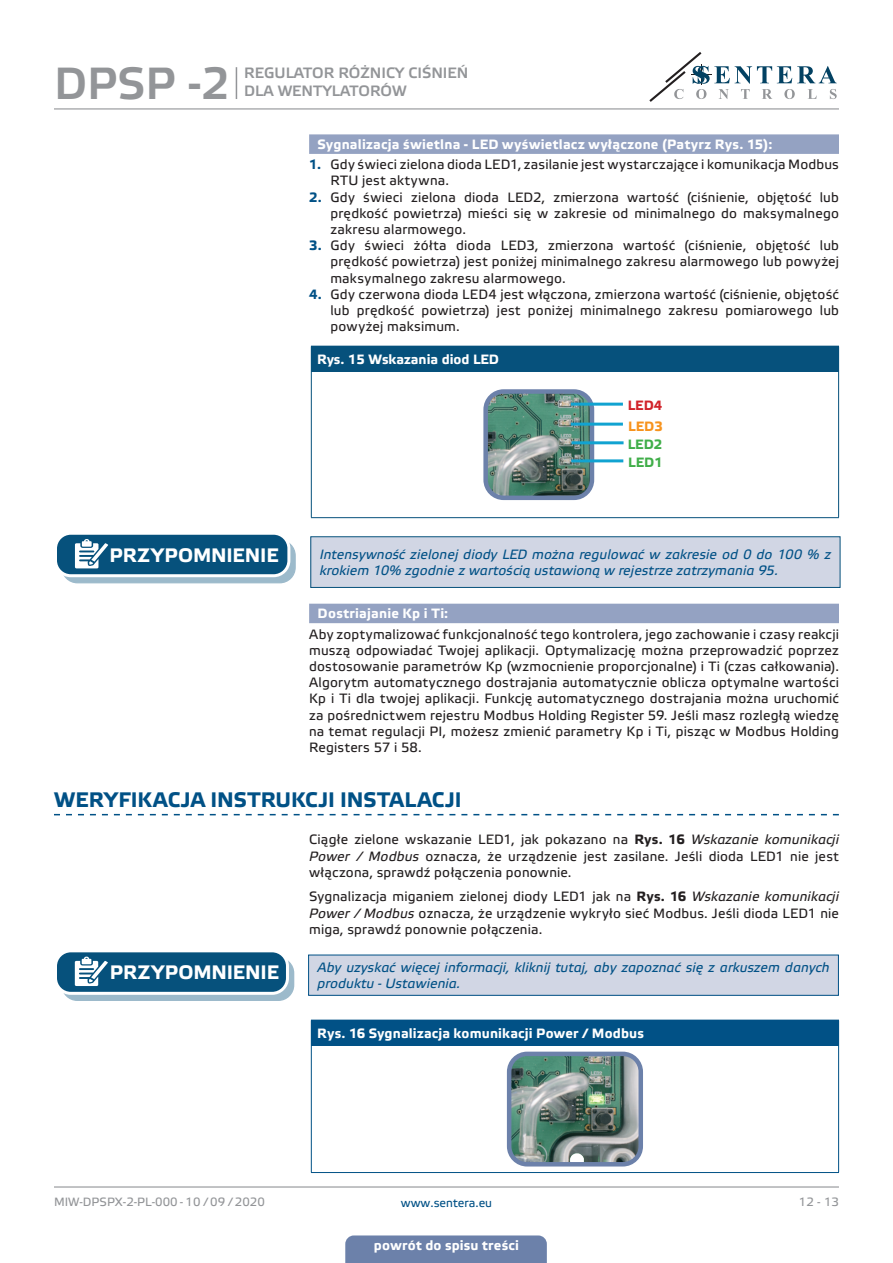
<style>
.page{position:relative;width:893px;height:1263px;background:#fff}
.page>*{position:absolute;margin:0;border:0;box-sizing:border-box;transform-origin:0 0}
.t1{font:45px "Etelka Medium Pro";color:#939598}
.t2{font:700 21px "Etelka Text Pro";color:#015186}
.t3{font:700 19.5px "Etelka Text Pro";letter-spacing:-.005em;color:#fff}
.t4{font:15px "Etelka Medium Pro";color:#939598}
.body{font:13.5px/16.2px "Etelka Text Pro";letter-spacing:.015em;color:#231f20;text-align:justify}
.attention{font:italic 13.5px/16.2px "Etelka Text Pro";letter-spacing:.01em;color:#015186}
.Number-roman{font:700 13.5px "Etelka Text Pro";letter-spacing:.02em;color:#fff}
.table_text{font:700 13.5px "Etelka Text Pro";letter-spacing:.01em;color:#fff}
.head-table{font:700 13.5px "Etelka Text Pro";color:#fff}
.t5{font:700 13.5px "Etelka Text Pro";color:#40ae49}
.t6{font:700 13.5px "Etelka Text Pro";color:#f7931d}
.t7{font:700 13.5px "Etelka Text Pro";color:#d1232a}
.t8{font:12px "Etelka Text Pro";color:#939598}
.t9{font:12px "Etelka Text Pro";color:#015186}
.s1{font-weight:700;color:#015186}
.s2{font-weight:700}
.s3{font-style:italic}
</style>
<div class="page">
<hr style="left:54px;top:108px;width:785px;height:1px;background:#939598">
<hr style="left:54px;top:1186px;width:785px;height:1px;background:#939598">
<svg style="left:649px;top:52px;width:188px;height:50px"></svg>
<div style="left:345px;top:1235px;width:202px;height:28px;background:#6c81aa"></div>
<div style="left:309px;top:134px;width:530px;height:20px;background:#94a2c2"></div>
<div style="left:309px;top:604px;width:530px;height:19px;background:#94a2c2"></div>
<div style="left:311px;top:346px;width:528px;height:26px;background:#06517c"></div>
<hr style="left:311px;top:372px;width:1px;height:145px;background:#06517c">
<hr style="left:838px;top:372px;width:1px;height:145px;background:#06517c">
<hr style="left:311px;top:517px;width:528px;height:1px;background:#06517c">
<img style="left:488px;top:394px;width:101px;height:101px">
<div style="left:483px;top:389px;width:111px;height:111px;border:4px solid #6c81aa;border-radius:18px"></div>
<hr style="left:571px;top:459px;width:52px;height:3px;background:#11a3d1">
<hr style="left:571px;top:441px;width:53px;height:3px;background:#11a3d1">
<hr style="left:571px;top:423px;width:52px;height:3px;background:#11a3d1">
<hr style="left:571px;top:403px;width:52px;height:3px;background:#11a3d1">
<svg style="left:62px;top:540px;width:233px;height:43px"></svg>
<div style="left:61px;top:540px;width:235px;height:43px;border:1px solid #06517c;border-radius:15px"></div>
<div style="left:56px;top:533px;width:233px;height:43px;background:#06517c;border-radius:15px"></div>
<div style="left:54px;top:532px;width:236px;height:45px;border:3px solid #fff;border-radius:15px"></div>
<svg style="left:75px;top:539px;width:40px;height:37px"></svg>
<div style="left:311px;top:537px;width:529px;height:50px;background:#d1d6e4"></div>
<div style="left:310px;top:536px;width:530px;height:52px;border:1px solid #06517c"></div>
<svg style="left:54px;top:814px;width:785px;height:1px"></svg>
<div style="left:62px;top:958px;width:232px;height:42px;background:#9cbacb;border-radius:15px"></div>
<div style="left:61px;top:957px;width:233px;height:44px;border:1px solid #06517c;border-radius:15px"></div>
<div style="left:56px;top:951px;width:231px;height:42px;background:#06517c;border-radius:15px"></div>
<div style="left:54px;top:949px;width:235px;height:46px;border:3px solid #fff;border-radius:15px"></div>
<svg style="left:75px;top:956px;width:39px;height:38px"></svg>
<div style="left:309px;top:955px;width:529px;height:40px;background:#d1d6e4"></div>
<div style="left:308px;top:955px;width:531px;height:41px;border:1px solid #015186"></div>
<div style="left:311px;top:1020px;width:528px;height:26px;background:#015186"></div>
<hr style="left:311px;top:1046px;width:1px;height:126px;background:#015186">
<hr style="left:838px;top:1046px;width:1px;height:126px;background:#015186">
<hr style="left:311px;top:1172px;width:528px;height:1px;background:#015186">
<img style="left:512px;top:1057px;width:126px;height:104px">
<div style="left:507px;top:1052px;width:136px;height:114px;border:4px solid #6c81aa;border-radius:18px"></div>
<hr style="left:236px;top:67px;width:1px;height:32px;background:#939598">
<h1 class="t1" style="left:54px;top:59px;width:177px">DPSP -2</h1>
<p class="t4" style="left:244px;top:65px;width:226px">REGULATOR RÓŻNICY CIŚNIEŃ</p>
<p class="t4" style="left:244px;top:83px;width:164px">DLA WENTYLATORÓW</p>
<p class="Number-roman" style="left:318px;top:137px;width:456px">Sygnalizacja świetlna - LED wyświetlacz wyłączone (Patyrz Rys. 15):</p>
<p class="body" style="left:330px;top:157px;width:510px;text-indent:-21px"><span class="s1">1.</span> Gdy świeci zielona dioda LED1, zasilanie jest wystarczające i komunikacja Modbus<br>RTU jest aktywna.</p>
<p class="body" style="left:330px;top:190px;width:510px;text-indent:-21px"><span class="s1">2.</span> Gdy świeci zielona dioda LED2, zmierzona wartość (ciśnienie, objętość lub prędkość powietrza) mieści się w zakresie od minimalnego do maksymalnego zakresu alarmowego.</p>
<p class="body" style="left:330px;top:238px;width:510px;text-indent:-21px"><span class="s1">3.</span> Gdy świeci żółta dioda LED3, zmierzona wartość (ciśnienie, objętość lub prędkość powietrza) jest poniżej minimalnego zakresu alarmowego lub powyżej maksymalnego zakresu alarmowego.</p>
<p class="body" style="left:330px;top:287px;width:510px;text-indent:-21px"><span class="s1">4.</span> Gdy czerwona dioda LED4 jest włączona, zmierzona wartość (ciśnienie, objętość lub prędkość powietrza) jest poniżej minimalnego zakresu pomiarowego lub powyżej maksimum.</p>
<p class="head-table" style="left:317px;top:352px;width:183px">Rys. 15 Wskazania diod LED</p>
<p class="t7" style="left:628px;top:398px;width:36px">LED4</p>
<p class="t6" style="left:628px;top:418px;width:36px">LED3</p>
<p class="t5" style="left:628px;top:437px;width:36px">LED2</p>
<p class="t5" style="left:628px;top:454px;width:36px">LED1</p>
<p class="t3" style="left:109px;top:544px;width:171px">PRZYPOMNIENIE</p>
<p class="attention" style="left:320px;top:547px;width:513px">Intensywność zielonej diody LED można regulować w zakresie od 0 do 100 % z krokiem 10% zgodnie z wartością ustawioną w rejestrze zatrzymania 95.</p>
<p class="Number-roman" style="left:318px;top:606px;width:132px">Dostriajanie Kp i Ti:</p>
<p class="body" style="left:309px;top:627px;width:531px">Aby zoptymalizować funkcjonalność tego kontrolera, jego zachowanie i czasy reakcji muszą odpowiadać Twojej aplikacji. Optymalizację można przeprowadzić poprzez dostosowanie parametrów Kp (wzmocnienie proporcjonalne) i Ti (czas całkowania).<br>Algorytm automatycznego dostrajania automatycznie oblicza optymalne wartości Kp i Ti dla twojej aplikacji. Funkcję automatycznego dostrajania można uruchomić za pośrednictwem rejestru Modbus Holding Register 59. Jeśli masz rozległą wiedzę na temat regulacji PI, możesz zmienić parametry Kp i Ti, pisząc w Modbus Holding Registers 57 i 58.</p>
<p class="t2" style="left:54px;top:788px;width:409px">WERYFIKACJA INSTRUKCJI INSTALACJI</p>
<p class="body" style="left:309px;top:832px;width:531px">Ciągłe zielone wskazanie LED1, jak pokazano na <span class="s2">Rys. 16</span> <span class="s3">Wskazanie komunikacji Power / Modbus</span> oznacza, że urządzenie jest zasilane. Jeśli dioda LED1 nie jest włączona, sprawdź połączenia ponownie.</p>
<p class="body" style="left:309px;top:889px;width:531px">Sygnalizacja miganiem zielonej diody LED1 jak na <span class="s2">Rys. 16</span> <span class="s3">Wskazanie komunikacji Power / Modbus</span> oznacza, że urządzenie wykryło sieć Modbus. Jeśli dioda LED1 nie miga, sprawdź ponownie połączenia.</p>
<p class="t3" style="left:110px;top:961px;width:171px">PRZYPOMNIENIE</p>
<p class="attention" style="left:317px;top:960px;width:514px">Aby uzyskać więcej informacji, kliknij tutaj, aby zapoznać się z arkuszem danych produktu - Ustawienia.</p>
<p class="table_text" style="left:317px;top:1025px;width:328px">Rys. 16 Sygnalizacja komunikacji Power / Modbus</p>
<p class="t8" style="left:54px;top:1195px;width:212px">MIW-DPSPX-2-PL-000 - 10 / 09 / 2020</p>
<p class="t9" style="left:401px;top:1196px;width:93px">www.sentera.eu</p>
<p class="t8" style="left:799px;top:1195px;width:42px">12 - 13</p>
<p class="Number-roman" style="left:374px;top:1238px;width:147px">powrót do spisu treści</p>
</div>
